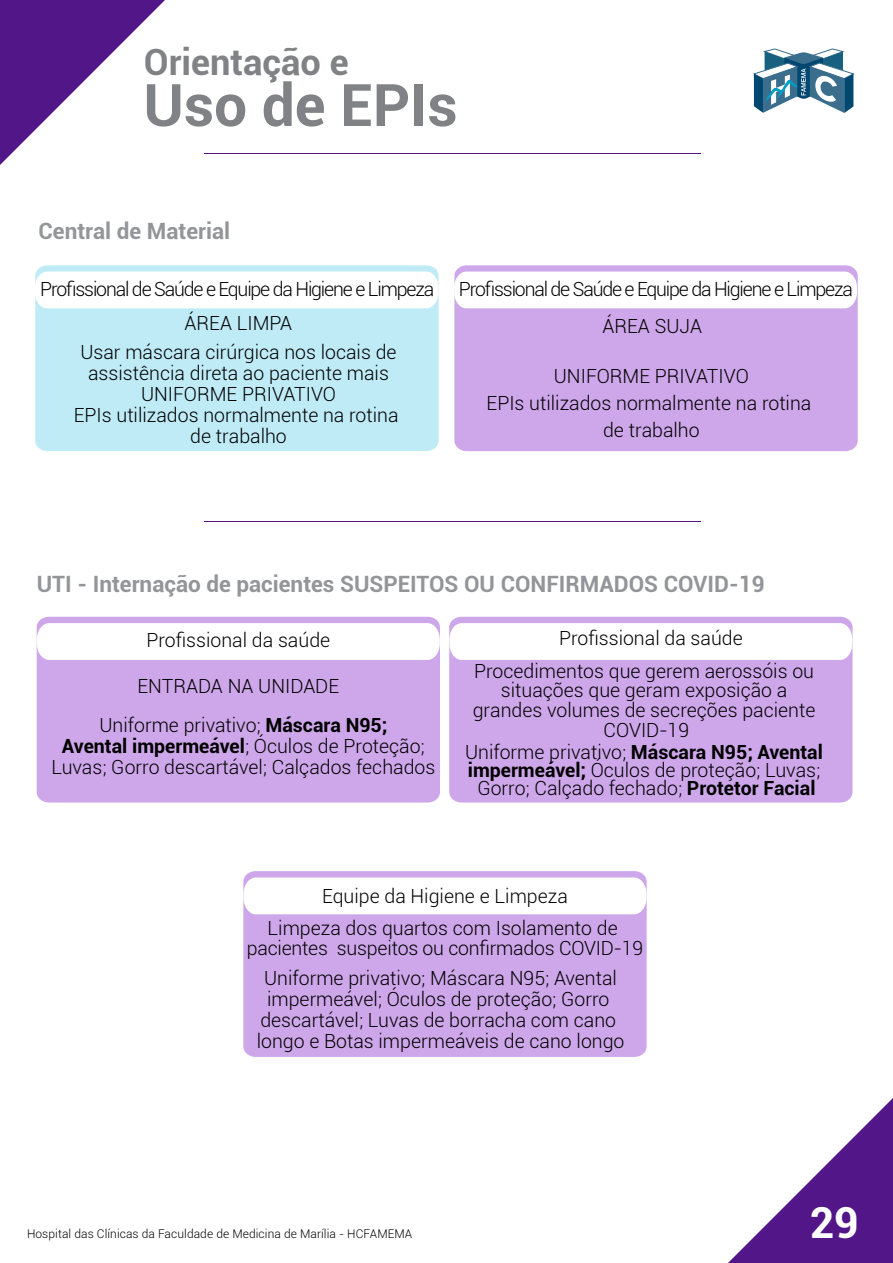
<style>
.page{position:relative;width:893px;height:1263px;background:#fff}
.page>*{position:absolute;margin:0;border:0;box-sizing:border-box;transform-origin:0 0}
.t1{font:700 58.65px "Roboto";color:#808285}
.t2{font:700 42.75px "Roboto";color:#fff}
.t3{font:700 36.15px "Roboto";color:#808285}
.t4{font:700 22.5px "Roboto";color:#939598}
.t5{font:300 19.5px/21px "Roboto";color:#000;text-align:center}
.t6{font:300 19.5px "Roboto";letter-spacing:-.06em;color:#000}
.t7{font:300 12px "Roboto";letter-spacing:.005em;color:#000}
.s1{font-weight:700}
</style>
<div class="page">
<div style="left:35px;top:265px;width:404px;height:186px;background:#bfebf7"></div>
<div style="left:454px;top:265px;width:404px;height:186px;background:#cea7ea"></div>
<svg style="left:728px;top:1098px;width:165px;height:165px"></svg>
<hr style="left:204px;top:153px;width:496px;height:1px;background:#531689">
<hr style="left:204px;top:521px;width:496px;height:1px;background:#531689">
<svg style="left:0;top:0;width:165px;height:165px"></svg>
<svg style="left:753px;top:48px;width:102px;height:65px"></svg>
<svg style="left:454px;top:272px;width:403px;height:36px"></svg>
<svg style="left:35px;top:272px;width:404px;height:36px"></svg>
<div style="left:449px;top:617px;width:403px;height:185px;background:#cea7ea"></div>
<svg style="left:449px;top:623px;width:403px;height:37px"></svg>
<div style="left:37px;top:617px;width:403px;height:185px;background:#cea7ea"></div>
<svg style="left:37px;top:623px;width:403px;height:37px"></svg>
<div style="left:243px;top:871px;width:404px;height:186px;background:#cea7ea"></div>
<svg style="left:244px;top:877px;width:402px;height:37px"></svg>
<h3 class="t3" style="left:144px;top:37px;width:206px">Orientação e</h3>
<h1 class="t1" style="left:143px;top:64px;width:316px">Uso de EPIs</h1>
<p class="t4" style="left:39px;top:215px;width:193px">Central de Material</p>
<p class="t6" style="left:40px;top:275px;width:396px">Profissional de Saúde e Equipe da Higiene e Limpeza</p>
<p class="t6" style="left:459px;top:275px;width:396px">Profissional de Saúde e Equipe da Higiene e Limpeza</p>
<p class="t5" style="left:185px;top:312px;width:109px">ÁREA LIMPA</p>
<p class="t5" style="left:603px;top:315px;width:101px">ÁREA SUJA</p>
<p class="t5" style="left:74px;top:341px;width:326px">Usar máscara cirúrgica nos locais de assistência direta ao paciente mais<br>UNIFORME PRIVATIVO<br>EPIs utilizados normalmente na rotina de trabalho</p>
<p class="t5" style="left:487px;top:362px;width:326px;line-height:27px">UNIFORME PRIVATIVO<br>EPIs utilizados normalmente na rotina de trabalho</p>
<p class="t4" style="left:37px;top:568px;width:729px">UTI - Internação de pacientes SUSPEITOS OU CONFIRMADOS COVID-19</p>
<p class="t5" style="left:146px;top:629px;width:185px">Profissional da saúde</p>
<p class="t5" style="left:559px;top:627px;width:185px">Profissional da saúde</p>
<p class="t5" style="left:137px;top:675px;width:203px">ENTRADA NA UNIDADE</p>
<p class="t5" style="left:51px;top:714px;width:385px">Uniforme privativo; <span class="s1">Máscara N95;<br>Avental impermeável</span>; Óculos de Proteção;<br>Luvas; Gorro descartável; Calçados fechados</p>
<p class="t5" style="left:473px;top:661px;width:344px;line-height:19.5px">Procedimentos que gerem aerossóis ou situações que geram exposição a grandes volumes de secreções paciente<br>COVID-19</p>
<p class="t5" style="left:465px;top:743px;width:359px;line-height:18px">Uniforme privativo; <span class="s1">Máscara N95; Avental impermeável;</span> Óculos de proteção; Luvas;<br>Gorro; Calçado fechado; <span class="s1">Protetor Facial</span></p>
<p class="t5" style="left:268px;top:880px;width:352px;line-height:32px">Equipe da Higiene e Limpeza<br>Limpeza dos quartos com Isolamento de</p>
<p class="t5" style="left:247px;top:937px;width:398px">pacientes suspeitos ou confirmados COVID-19</p>
<p class="t5" style="left:257px;top:967px;width:369px">Uniforme privativo; Máscara N95; Avental impermeável; Óculos de proteção; Gorro descartável; Luvas de borracha com cano longo e Botas impermeáveis de cano longo</p>
<p class="t7" style="left:27px;top:1225px;width:387px">Hospital das Clínicas da Faculdade de Medicina de Marília - HCFAMEMA</p>
<h2 class="t2" style="left:810px;top:1193px;width:51px">29</h2>
</div>
